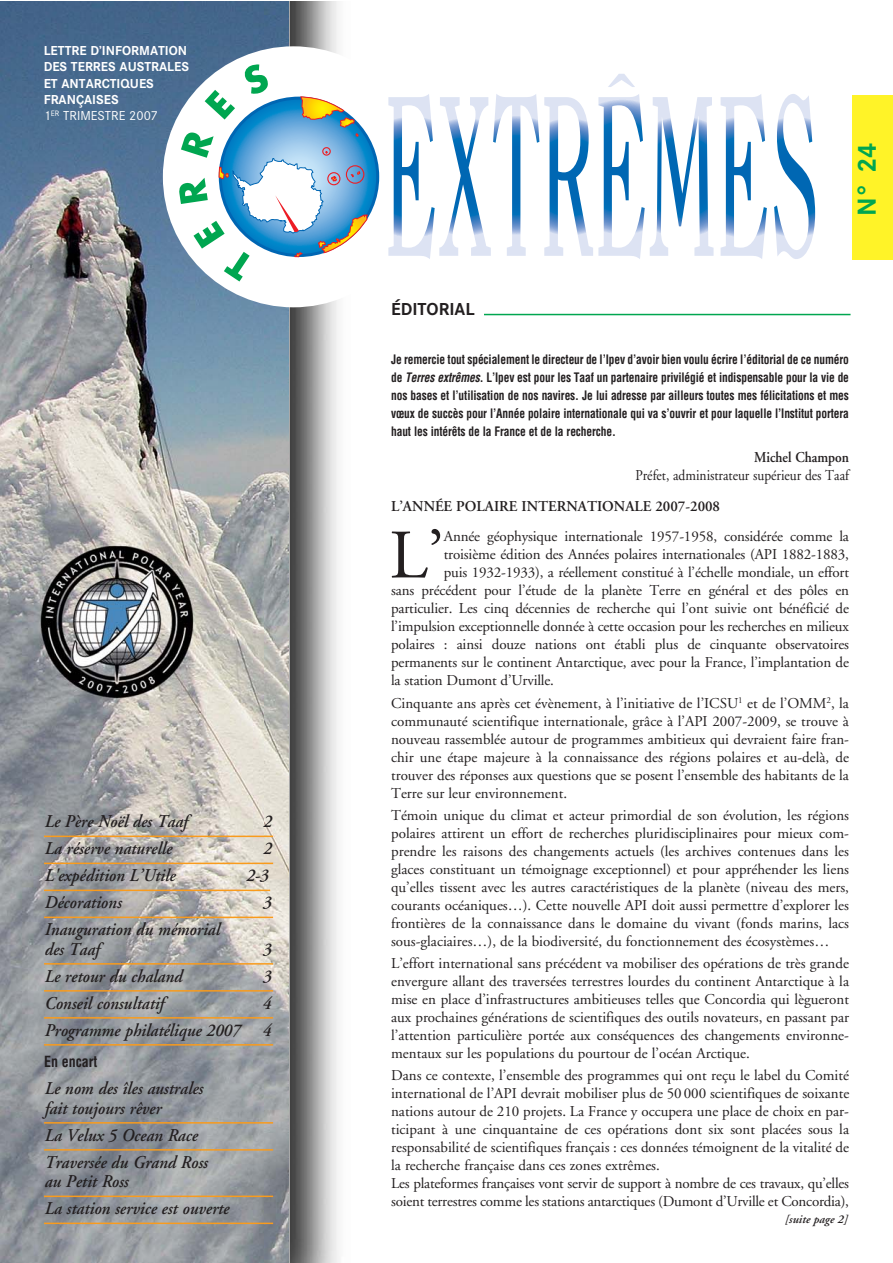
<style>
.page{position:relative;width:893px;height:1263px;background:#fff}
.page>*{position:absolute;margin:0;border:0;box-sizing:border-box;transform-origin:0 0}
.t1{font:69.3px "Adobe Garamond";color:#231f20}
.t2{font:700 27px "Corporate S";color:#00a650}
.t3{font:italic 600 18px/27px "Adobe Garamond";color:#231f20;scale:.93 1}
.t4{font:700 18px "Corporate S";color:#231f20}
.t5{font:15px/18px "Adobe Garamond";letter-spacing:-.005em;color:#231f20;text-align:justify}
.t6{font:600 15px "Adobe Garamond";color:#231f20}
.t7{font:15px "Adobe Garamond";letter-spacing:-.005em;color:#231f20;scale:.9 1}
.t8{font:600 15px "Adobe Garamond";color:#231f20;scale:.9 1}
.t9{font:700 condensed 15px "Helvetica";color:#231f20;scale:.93 1}
.t10{font:700 13.5px/16.2px "Corporate S";color:#fff}
.t11{font:700 condensed 12.75px/18px "Helvetica";letter-spacing:-.01em;color:#231f20;text-align:justify;scale:.9 1}
.t12{font:italic 600 12px "Adobe Garamond";color:#231f20}
.s1{font-weight:400}
.s2{font-style:italic}
</style>
<div class="page">
<img style="left:289px;top:2px;width:50px;height:1261px">
<div style="left:852px;top:95px;width:40px;height:165px;background:#fff328"></div>
<img style="left:0;top:2px;width:264px;height:1261px">
<img style="left:264px;top:2px;width:25px;height:1261px">
<div style="left:163px;top:46px;width:261px;height:261px;background:#fff;border-radius:50%"></div>
<svg style="left:388px;top:74px;width:325px;height:185px"></svg>
<svg style="left:720px;top:94px;width:47px;height:165px"></svg>
<svg style="left:774px;top:94px;width:41px;height:165px"></svg>
<svg style="left:179px;top:64px;width:190px;height:218px"></svg>
<div style="left:322px;top:147px;width:9px;height:9px;border:1px solid #ed1c24;border-radius:50%"></div>
<div style="left:327px;top:172px;width:13px;height:13px;border:1px solid #ed1c24;border-radius:50%"></div>
<div style="left:346px;top:165px;width:18px;height:19px;border:1px solid #ed1c24;border-radius:50%"></div>
<hr style="left:44px;top:836px;width:229px;height:1px;background:#f99b1c">
<hr style="left:44px;top:863px;width:229px;height:1px;background:#f99b1c">
<hr style="left:44px;top:890px;width:226px;height:1px;background:#f99b1c">
<hr style="left:44px;top:917px;width:229px;height:1px;background:#f99b1c">
<hr style="left:44px;top:963px;width:229px;height:2px;background:#f99b1c">
<hr style="left:44px;top:990px;width:229px;height:2px;background:#f99b1c">
<hr style="left:44px;top:1017px;width:229px;height:2px;background:#f99b1c">
<hr style="left:44px;top:1044px;width:229px;height:2px;background:#f99b1c">
<hr style="left:44px;top:1122px;width:229px;height:2px;background:#f99b1c">
<hr style="left:44px;top:1149px;width:229px;height:2px;background:#f99b1c">
<hr style="left:44px;top:1196px;width:229px;height:1px;background:#f99b1c">
<hr style="left:44px;top:1223px;width:229px;height:1px;background:#f99b1c">
<hr style="left:484px;top:314px;width:366px;height:1px;background:#00a650">
<p class="t10" style="left:44px;top:44px;width:147px">LETTRE D’INFORMATION<br>DES TERRES AUSTRALES<br>ET ANTARCTIQUES<br>FRANÇAISES<br><span class="s1">1</span><sup>ER</sup> <span class="s1">TRIMESTRE 2007</span></p>
<p class="t3" style="left:44px;top:810px;width:156px">Le Père Noël des Taaf</p>
<p class="t3" style="left:263px;top:810px;width:11px">2</p>
<p class="t3" style="left:44px;top:837px;width:139px">La réserve naturelle</p>
<p class="t3" style="left:263px;top:837px;width:11px">2</p>
<p class="t3" style="left:44px;top:864px;width:142px">L'expédition L’Utile</p>
<p class="t3" style="left:246px;top:864px;width:26px">2-3</p>
<p class="t3" style="left:44px;top:891px;width:84px">Décorations</p>
<p class="t3" style="left:263px;top:891px;width:11px">3</p>
<p class="t3" style="left:44px;top:921px;width:190px;line-height:19.5px">Inauguration du mémorial des Taaf</p>
<p class="t3" style="left:263px;top:937px;width:11px">3</p>
<p class="t3" style="left:44px;top:964px;width:150px">Le retour du chaland</p>
<p class="t3" style="left:263px;top:964px;width:11px">3</p>
<p class="t3" style="left:44px;top:991px;width:130px">Conseil consultatif</p>
<p class="t3" style="left:44px;top:991px;width:245px;text-align:right">4<br>Programme philatélique 2007 4</p>
<p class="t9" style="left:44px;top:1056px;width:59px">En encart</p>
<p class="t3" style="left:44px;top:1080px;width:172px;line-height:19.5px">Le nom des îles australes fait toujours rêver</p>
<p class="t3" style="left:44px;top:1123px;width:177px">La Velux 5 Ocean Race<br>Traversée du Grand Ross</p>
<p class="t3" style="left:44px;top:1170px;width:200px">au Petit Ross<br>La station service est ouverte</p>
<p class="t4" style="left:391px;top:303px;width:85px">ÉDITORIAL</p>
<h2 class="t2" style="left:858px;top:216px;width:75px;rotate:-90deg">N° 24</h2>
<p class="t11" style="left:391px;top:351px;width:510px">Je remercie tout spécialement le directeur de l’Ipev d’avoir bien voulu écrire l’éditorial de ce numéro de <span class="s2">Terres extrêmes</span>. L’Ipev est pour les Taaf un partenaire privilégié et indispensable pour la vie de nos bases et l’utilisation de nos navires. Je lui adresse par ailleurs toutes mes félicitations et mes vœux de succès pour l’Année polaire internationale qui va s’ouvrir et pour laquelle l’Institut portera haut les intérêts de la France et de la recherche.</p>
<p class="t8" style="left:754px;top:451px;width:107px">Michel Champon</p>
<p class="t7" style="left:635px;top:469px;width:239px">Préfet, administrateur supérieur des Taaf</p>
<p class="t6" style="left:391px;top:500px;width:330px">L’ANNÉE POLAIRE INTERNATIONALE 2007-2008</p>
<h1 class="t1" style="left:389px;top:528px;width:56px">L’</h1>
<p class="t5" style="left:444px;top:529px;width:407px">Année géophysique internationale 1957-1958, considérée comme la</p>
<p class="t5" style="left:444px;top:547px;width:407px">troisième édition des Années polaires internationales (API 1882-1883,</p>
<p class="t5" style="left:444px;top:565px;width:407px">puis 1932-1933), a réellement constitué à l’échelle mondiale, un effort</p>
<p class="t5" style="left:391px;top:583px;width:459px">sans précédent pour l’étude de la planète Terre en général et des pôles en</p>
<p class="t5" style="left:391px;top:601px;width:459px">particulier. Les cinq décennies de recherche qui l’ont suivie ont bénéficié de</p>
<p class="t5" style="left:391px;top:619px;width:459px">l’impulsion exceptionnelle donnée à cette occasion pour les recherches en milieux</p>
<p class="t5" style="left:391px;top:637px;width:459px">polaires : ainsi douze nations ont établi plus de cinquante observatoires</p>
<p class="t5" style="left:391px;top:655px;width:459px">permanents sur le continent Antarctique, avec pour la France, l’implantation de</p>
<p class="t5" style="left:391px;top:673px;width:164px">la station Dumont d’Urville.</p>
<p class="t5" style="left:391px;top:695px;width:459px">Cinquante ans après cet évènement, à l’initiative de l’ICSU<sup>1</sup> et de l’OMM<sup>2</sup>, la communauté scientifique internationale, grâce à l’API 2007-2009, se trouve à nouveau rassemblée autour de programmes ambitieux qui devraient faire fran&shy;chir une étape majeure à la connaissance des régions polaires et au-delà, de trouver des réponses aux questions que se posent l’ensemble des habitants de la Terre sur leur environnement.</p>
<p class="t5" style="left:391px;top:808px;width:459px">Témoin unique du climat et acteur primordial de son évolution, les régions polaires attirent un effort de recherches pluridisciplinaires pour mieux com&shy;prendre les raisons des changements actuels (les archives contenues dans les glaces constituant un témoignage exceptionnel) et pour appréhender les liens qu’elles tissent avec les autres caractéristiques de la planète (niveau des mers, courants océaniques…). Cette nouvelle API doit aussi permettre d’explorer les frontières de la connaissance dans le domaine du vivant (fonds marins, lacs sous-glaciaires…), de la biodiversité, du fonctionnement des écosystèmes…</p>
<p class="t5" style="left:391px;top:956px;width:459px">L’effort international sans précédent va mobiliser des opérations de très grande envergure allant des traversées terrestres lourdes du continent Antarctique à la mise en place d’infrastructures ambitieuses telles que Concordia qui lègueront aux prochaines générations de scientifiques des outils novateurs, en passant par l’attention particulière portée aux conséquences des changements environne&shy;mentaux sur les populations du pourtour de l’océan Arctique.</p>
<p class="t5" style="left:391px;top:1068px;width:460px;text-align:left">Dans ce contexte, l’ensemble des programmes qui ont reçu le label du Comité international de l’API devrait mobiliser plus de 50000 scientifiques de soixante nations autour de 210 projets. La France y occupera une place de choix en par&shy;ticipant à une cinquantaine de ces opérations dont six sont placées sous la responsabilité de scientifiques français : ces données témoignent de la vitalité de la recherche française dans ces zones extrêmes.<br>Les plateformes françaises vont servir de support à nombre de ces travaux, qu’elles soient terrestres comme les stations antarctiques (Dumont d’Urville et Concordia),</p>
<p class="t12" style="left:784px;top:1214px;width:64px">[suite page 2]</p>
</div>
